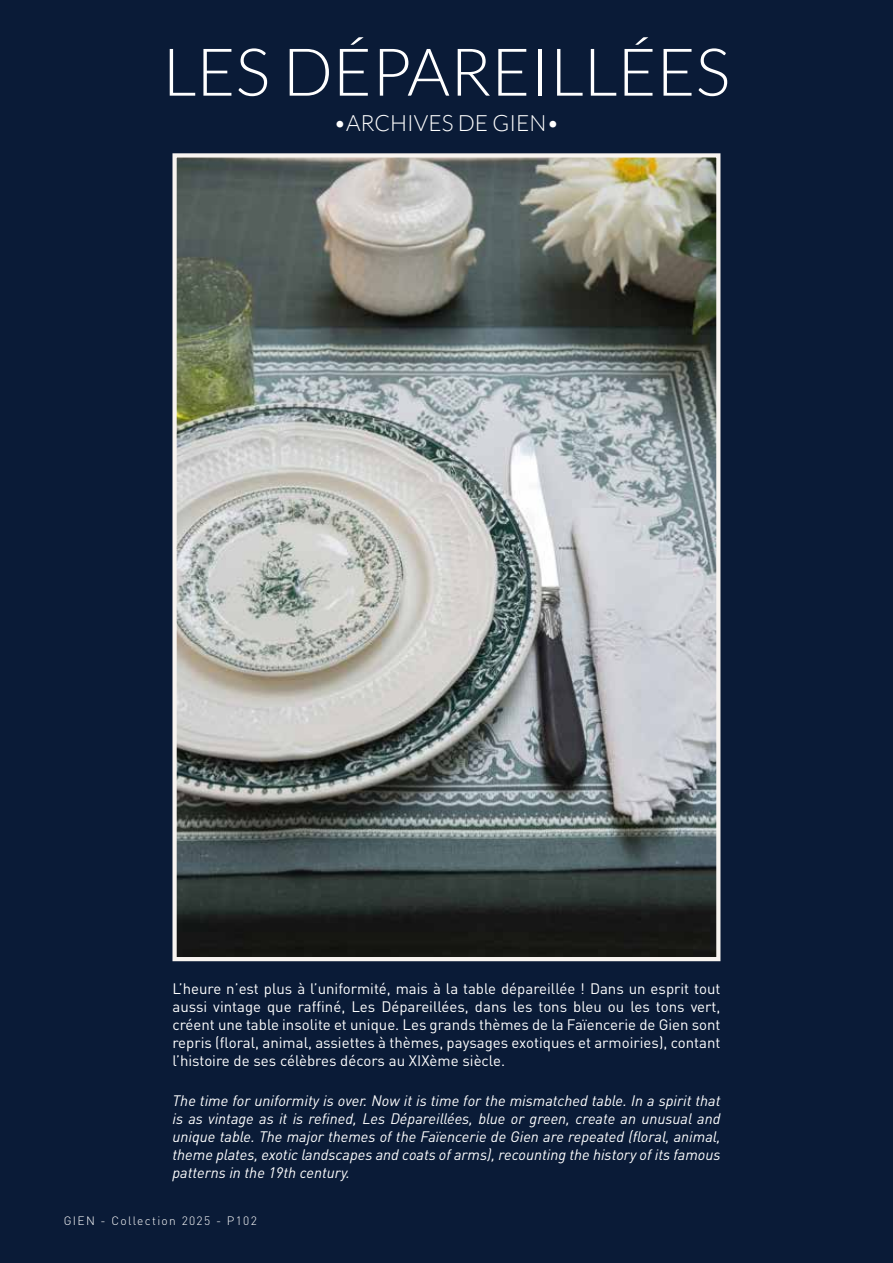
<style>
.page{position:relative;width:893px;height:1263px;background:#0a1b37}
.page>*{position:absolute;margin:0;border:0;box-sizing:border-box;transform-origin:0 0}
.t1{font:300 66px "Lato";color:#fff}
.t2{font:300 22.5px "Lato";color:#fff}
.t3{font:15px/18px "DIN Pro";color:#fff;text-align:justify}
.t4{font:italic 15px/18px "DIN Pro";color:#fff;text-align:justify}
.t5{font:300 12px "DIN Pro";letter-spacing:.11em;color:#fff}
</style>
<div class="page">
<img style="left:177px;top:158px;width:538px;height:798px">
<div style="left:172px;top:153px;width:548px;height:808px;border:4px solid #f8f4f0"></div>
<h1 class="t1" style="left:163px;top:37px;width:569px">LES DÉPAREILLÉES</h1>
<h2 class="t2" style="left:333px;top:111px;width:227px">•ARCHIVES DE GIEN•</h2>
<p class="t3" style="left:172px;top:979px;width:550px">L’heure n’est plus à l’uniformité, mais à la table dépareillée ! Dans un esprit tout aussi vintage que raffiné, Les Dépareillées, dans les tons bleu ou les tons vert, créent une table insolite et unique. Les grands thèmes de la Faïencerie de Gien sont repris (floral, animal, assiettes à thèmes, paysages exotiques et armoiries), contant l’histoire de ses célèbres décors au XIXème siècle.</p>
<p class="t4" style="left:172px;top:1090px;width:549px">The time for uniformity is over. Now it is time for the mismatched table. In a spirit that is as vintage as it is refined, Les Dépareillées, blue or green, create an unusual and unique table. The major themes of the Faïencerie de Gien are repeated (floral, animal, theme plates, exotic landscapes and coats of arms), recounting the history of its famous patterns in the 19th century.</p>
<p class="t5" style="left:64px;top:1212px;width:195px">GIEN - Collection 2025 - P102</p>
</div>
